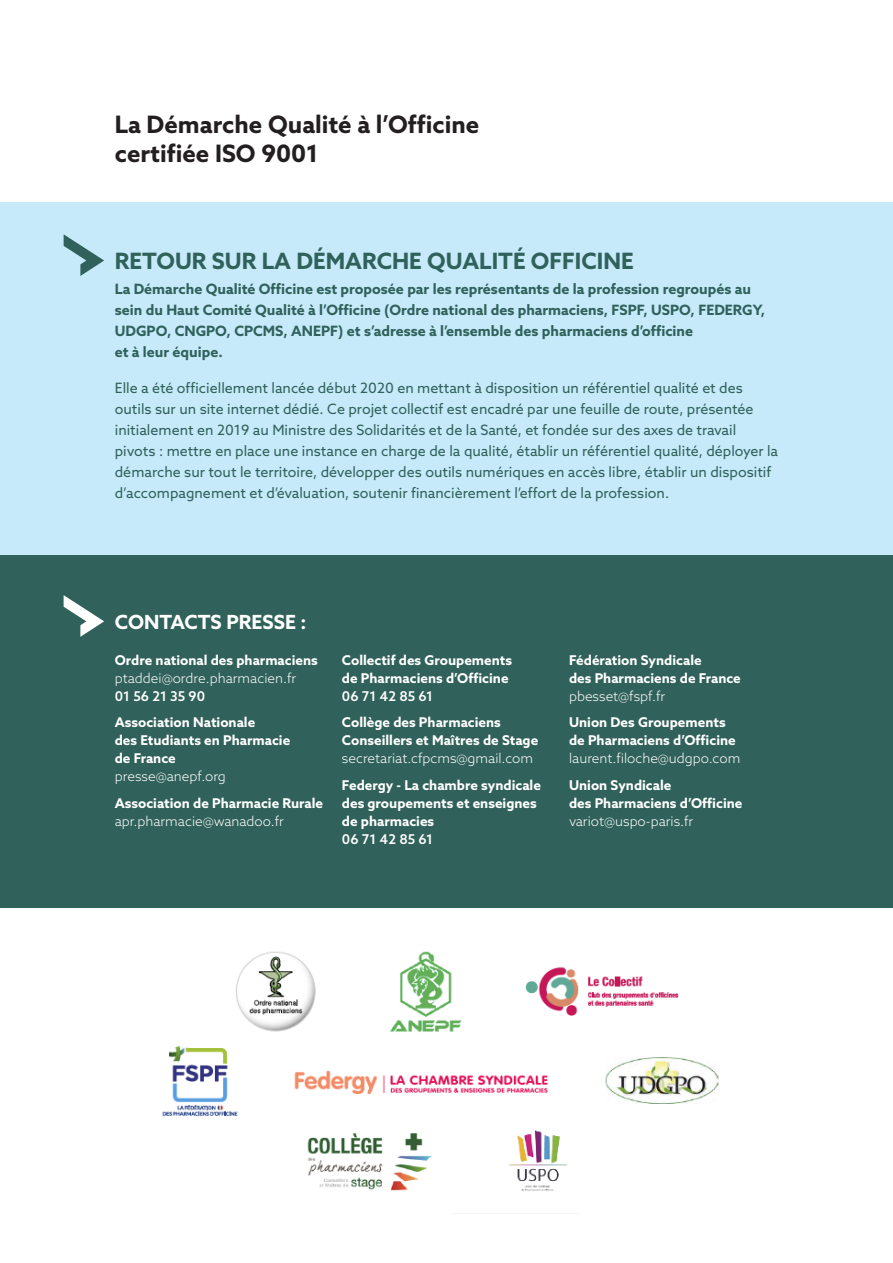
<style>
.page{position:relative;width:893px;height:1263px;background:#fff}
.page>*{position:absolute;margin:0;border:0;box-sizing:border-box;transform-origin:0 0}
.t1{font:700 24px "Azo Sans";color:#231f20}
.t2{font:700 22.5px "Azo Sans";color:#30615a}
.t3{font:700 19.5px "Azo Sans";color:#fff}
.t4{font:14.25px/21px "Azo Sans";color:#30615a}
.t5{font:700 14.25px/21px "Azo Sans";color:#30615a}
.t6{font:700 13.5px/18px "Azo Sans";color:#fff}
.t7{font:300 13.5px "Azo Sans";color:#fff}
.t8{font:500 13.5px "Azo Sans";color:#fff}
.s1{font-weight:300}
</style>
<div class="page">
<div style="left:0;top:202px;width:893px;height:353px;background:#c6eafa"></div>
<div style="left:0;top:555px;width:893px;height:353px;background:#30615a"></div>
<img style="left:162px;top:951px;width:557px;height:240px">
<svg style="left:64px;top:234px;width:40px;height:42px"></svg>
<svg style="left:64px;top:595px;width:40px;height:42px"></svg>
<p class="t1" style="left:115px;top:108px;width:366px">La Démarche Qualité à l’Officine</p>
<p class="t1" style="left:115px;top:138px;width:205px">certifiée ISO 9001</p>
<p class="t2" style="left:115px;top:246px;width:520px">RETOUR SUR LA DÉMARCHE QUALITÉ OFFICINE</p>
<p class="t5" style="left:115px;top:278px;width:652px">La Démarche Qualité Officine est proposée par les représentants de la profession regroupés au sein du Haut Comité Qualité à l’Officine (Ordre national des pharmaciens, FSPF, USPO, FEDERGY, UDGPO, CNGPO, CPCMS, ANEPF) et s’adresse à l’ensemble des pharmaciens d’officine<br>et à leur équipe.</p>
<p class="t4" style="left:115px;top:377px;width:665px">Elle a été officiellement lancée début 2020 en mettant à disposition un référentiel qualité et des outils sur un site internet dédié. Ce projet collectif est encadré par une feuille de route, présentée initialement en 2019 au Ministre des Solidarités et de la Santé, et fondée sur des axes de travail pivots : mettre en place une instance en charge de la qualité, établir un référentiel qualité, déployer la démarche sur tout le territoire, développer des outils numériques en accès libre, établir un dispositif d’accompagnement et d’évaluation, soutenir financièrement l’effort de la profession.</p>
<p class="t3" style="left:115px;top:609px;width:193px">CONTACTS PRESSE :</p>
<p class="t6" style="left:115px;top:650px;width:205px">Ordre national des pharmaciens</p>
<p class="t7" style="left:115px;top:669px;width:183px">ptaddei@ordre.pharmacien.fr</p>
<p class="t8" style="left:115px;top:687px;width:92px">01 56 21 35 90</p>
<p class="t6" style="left:115px;top:713px;width:177px">Association Nationale<br>des Etudiants en Pharmacie de France</p>
<p class="t7" style="left:115px;top:767px;width:113px">presse@anepf.org</p>
<p class="t6" style="left:115px;top:793px;width:210px">Association de Pharmacie Rurale</p>
<p class="t7" style="left:115px;top:812px;width:171px">apr.pharmacie@wanadoo.fr</p>
<p class="t6" style="left:342px;top:650px;width:172px">Collectif des Groupements de Pharmaciens d’Officine</p>
<p class="t8" style="left:342px;top:687px;width:93px">06 71 42 85 61</p>
<p class="t6" style="left:342px;top:713px;width:198px">Collège des Pharmaciens<br>Conseillers et Maîtres de Stage</p>
<p class="t7" style="left:342px;top:749px;width:193px">secretariat.cfpcms@gmail.com</p>
<p class="t6" style="left:342px;top:775px;width:200px">Federgy - La chambre syndicale des groupements et enseignes de pharmacies</p>
<p class="t8" style="left:342px;top:830px;width:93px">06 71 42 85 61</p>
<p class="t6" style="left:569px;top:650px;width:173px">Fédération Syndicale<br>des Pharmaciens de France <span class="s1">pbesset@fspf.fr</span></p>
<p class="t6" style="left:569px;top:713px;width:168px">Union Des Groupements de Pharmaciens d’Officine</p>
<p class="t7" style="left:569px;top:749px;width:173px">laurent.filoche@udgpo.com</p>
<p class="t6" style="left:569px;top:775px;width:175px">Union Syndicale<br>des Pharmaciens d’Officine</p>
<p class="t7" style="left:569px;top:812px;width:126px">variot@uspo-paris.fr</p>
</div>
